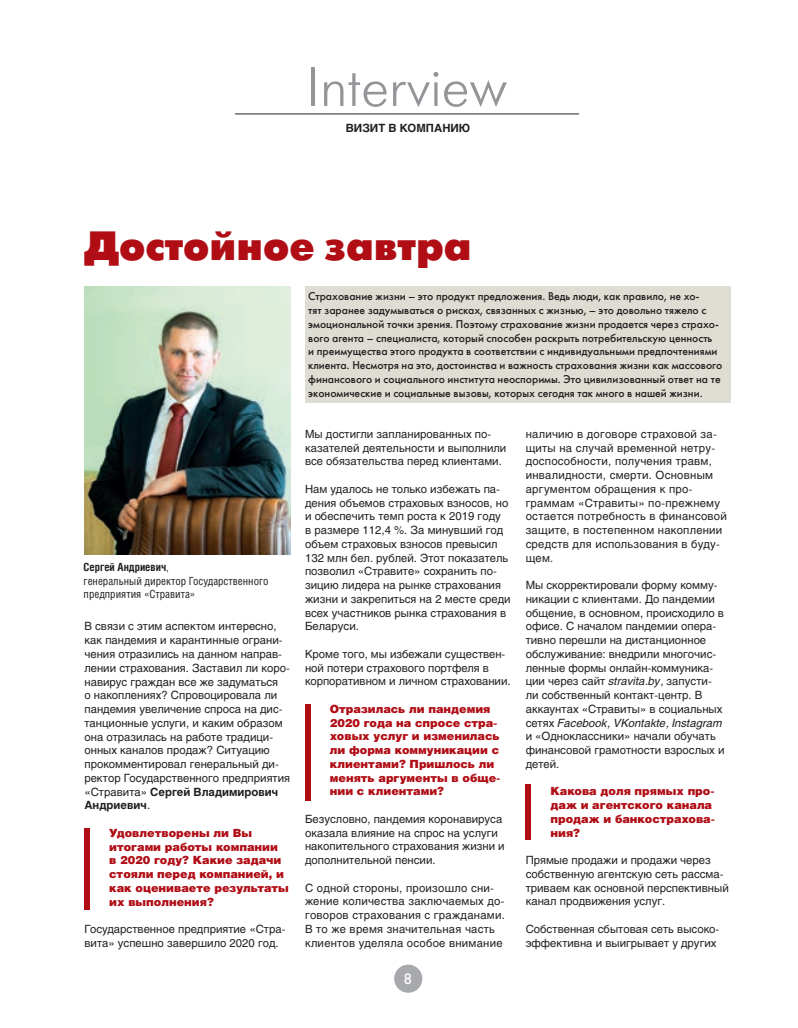
<style>
.page{position:relative;width:798px;height:1028px;background:#fff}
.page>*{position:absolute;margin:0;border:0;box-sizing:border-box;transform-origin:0 0}
.t1{font:54.25px "Futura Futuris Light C";color:#939598}
.t2{font:40.88px "Futuris XC";color:#b00d15}
.t3{font:15px "Futura Futuris C";color:#fff}
.t4{font:11.25px/13.8px "Helios C";color:#231f20}
.t5{font:11.25px/13.8px "Futura Futuris C";color:#231f20}
.t6{font:11.25px/13.8px "Helios C";letter-spacing:.02em;color:#231f20}
.t7{font:11.25px/13.8px "Helios Black C";color:#b00d15}
.t8{font:11.25px/13.8px "Helios Cond C";color:#231f20}
.t9{font:700 11.25px "Helios C";color:#231f20}
.s1{font-weight:700}
.s2{font-style:italic}
</style>
<div class="page">
<div style="left:394px;top:964px;width:28px;height:28px;background:#a8a9ad;border-radius:50%"></div>
<hr style="left:235px;top:114px;width:344px;height:1px;background:#231f20">
<div style="left:304px;top:286px;width:426px;height:117px;background:#deddd3"></div>
<img style="left:84px;top:286px;width:207px;height:268px">
<div style="left:304px;top:704px;width:6px;height:97px;background:#b00d15"></div>
<div style="left:84px;top:828px;width:6px;height:82px;background:#b00d15"></div>
<div style="left:524px;top:784px;width:6px;height:56px;background:#b00d15"></div>
<h1 class="t1" style="left:307px;top:60px;width:202px">Interview</h1>
<p class="t9" style="left:346px;top:121px;width:126px">ВИЗИТ В КОМПАНИЮ</p>
<h2 class="t2" style="left:84px;top:224px;width:389px">Достойное завтра</h2>
<p class="t8" style="left:84px;top:560px;width:186px"><span class="s1">Сергей Андриевич</span>,<br>генеральный директор Государственного предприятия «Стравита»</p>
<p class="t4" style="left:84px;top:619px;width:207px">В связи с этим аспектом интересно, как пандемия и карантинные ограни&shy;чения отразились на данном направ&shy;лении страхования. Заставил ли коро&shy;навирус граждан все же задуматься<br>о накоплениях? Спровоцировала ли пандемия увеличение спроса на дис&shy;танционные услуги, и каким образом она отразилась на работе традици&shy;онных каналов продаж? Ситуацию прокомментировал генеральный ди&shy;ректор Государственного предприятия «Стравита» <span class="s1">Сергей Владимирович Андриевич</span>.</p>
<p class="t7" style="left:109px;top:825px;width:181px">Удовлетворены ли Вы итогами работы компании<br>в 2020 году? Какие задачи стояли перед компанией, и как оцениваете результаты их выполнения?</p>
<p class="t4" style="left:84px;top:922px;width:202px">Государственное предприятие «Стра&shy;вита» успешно завершило 2020 год.</p>
<p class="t5" style="left:308px;top:289px;width:415px">Страхование жизни – это продукт предложения. Ведь люди, как правило, не хо-<br>тят заранее задумываться о рисках, связанных с жизнью, – это довольно тяжело с эмоциональной точки зрения. Поэтому страхование жизни продается через страхо&shy;вого агента – специалиста, который способен раскрыть потребительскую ценность<br>и преимущества этого продукта в соответствии с индивидуальными предпочтениями клиента. Несмотря на это, достоинства и важность страхования жизни как массового финансового и социального института неоспоримы. Это цивилизованный ответ на те экономические и социальные вызовы, которых сегодня так много в нашей жизни.</p>
<p class="t4" style="left:305px;top:427px;width:203px">Мы достигли запланированных по&shy;казателей деятельности и выполнили все обязательства перед клиентами.</p>
<p class="t4" style="left:305px;top:482px;width:207px">Нам удалось не только избежать па&shy;дения объемов страховых взносов, но и обеспечить темп роста к 2019 году<br>в размере 112,4 %. За минувший год объем страховых взносов превысил<br>132 млн бел. рублей. Этот показатель позволил «Стравите» сохранить по&shy;зицию лидера на рынке страхования жизни и закрепиться на 2 месте среди всех участников рынка страхования в<br>Беларуси.</p>
<p class="t4" style="left:305px;top:647px;width:207px">Кроме того, мы избежали существен&shy;ной потери страхового портфеля в корпоративном и личном страховании.</p>
<p class="t7" style="left:330px;top:701px;width:172px">Отразилась ли пандемия<br>2020 года на спросе стра&shy;ховых услуг и изменилась ли форма коммуникации с клиентами? Пришлось ли менять аргументы в обще&shy;нии с клиентами?</p>
<p class="t4" style="left:305px;top:812px;width:201px">Безусловно, пандемия коронавируса оказала влияние на спрос на услуги накопительного страхования жизни и дополнительной пенсии.</p>
<p class="t6" style="left:305px;top:880px;width:201px">С одной стороны, произошло сни&shy;жение количества заключаемых до&shy;говоров страхования с гражданами.<br>В то же время значительная часть клиентов уделяла особое внимание</p>
<h3 class="t3" style="left:403px;top:969px;width:10px">8</h3>
<p class="t6" style="left:525px;top:427px;width:203px">наличию в договоре страховой за&shy;щиты на случай временной нетру&shy;доспособности, получения травм, инвалидности, смерти. Основным аргументом обращения к про&shy;граммам «Стравиты» по-прежнему остается потребность в финансовой защите, в постепенном накоплении средств для использования в буду&shy;щем.</p>
<p class="t4" style="left:525px;top:578px;width:200px">Мы скорректировали форму комму&shy;никации с клиентами. До пандемии общение, в основном, происходило в офисе. С началом пандемии опера&shy;тивно перешли на дистанционное обслуживание: внедрили многочис&shy;ленные формы онлайн-коммуника&shy;ции через сайт <span class="s2">stravita.by</span>, запусти&shy;ли собственный контакт-центр. В аккаунтах «Стравиты» в социальных сетях <span class="s2">Facebook, VKontakte, Instagram </span>и «Одноклассники» начали обучать финансовой грамотности взрослых и детей.</p>
<p class="t7" style="left:550px;top:784px;width:166px">Какова доля прямых про&shy;даж и агентского канала продаж и банкострахова&shy;ния?</p>
<p class="t4" style="left:525px;top:853px;width:204px">Прямые продажи и продажи через собственную агентскую сеть рассма&shy;триваем как основной перспективный канал продвижения услуг.</p>
<p class="t4" style="left:525px;top:922px;width:195px">Собственная сбытовая сеть высоко&shy;эффективна и выигрывает у других</p>
</div>
